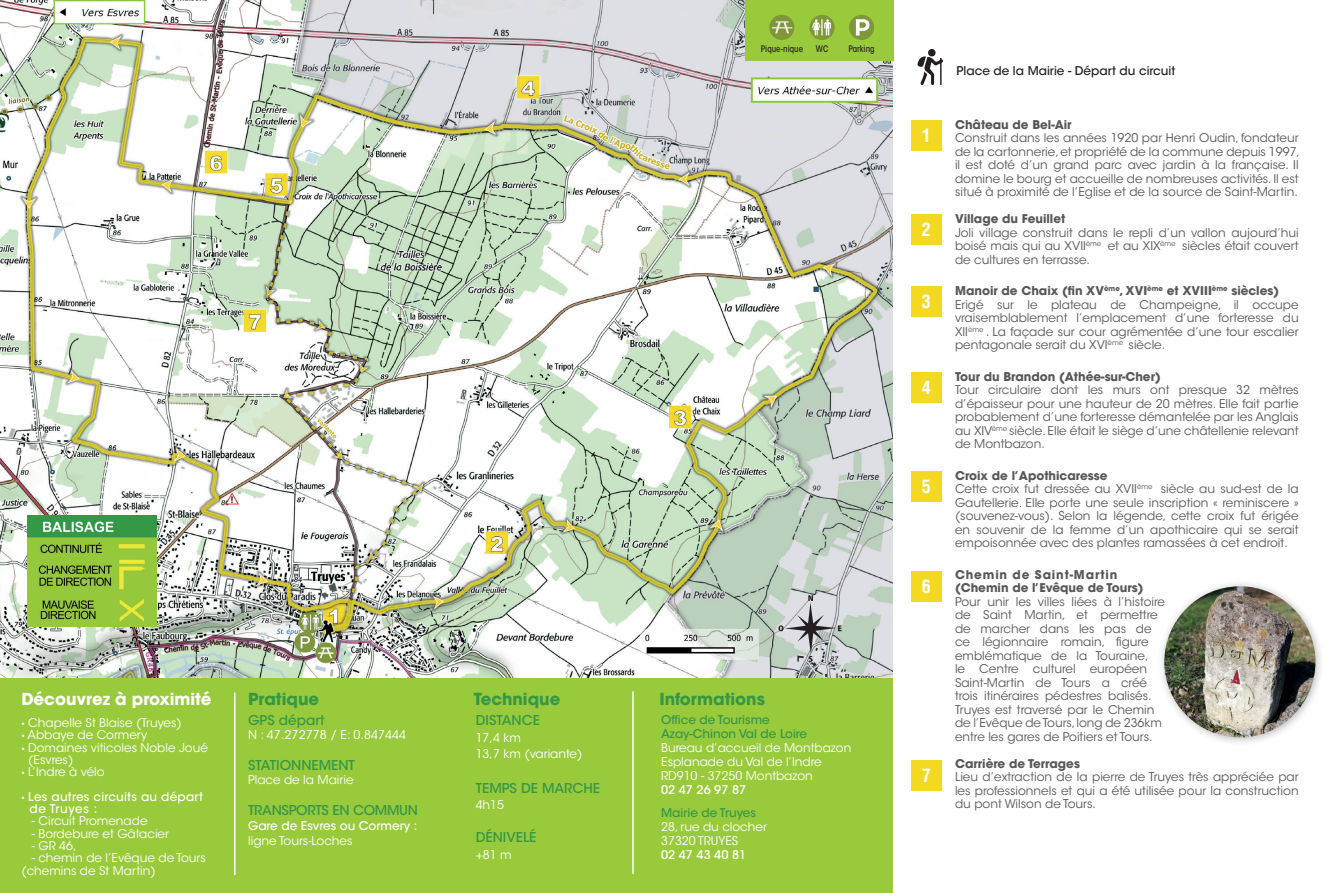
<style>
.page{position:relative;width:1340px;height:893px;background:#fff}
.page>*{position:absolute;margin:0;border:0;box-sizing:border-box;transform-origin:0 0}
.t1{font:700 condensed 18px "Helvetica LT Std";color:#fff}
.t2{font:700 16.5px "ITC Avant Garde Std";color:#359847}
.t3{font:700 16.5px "ITC Avant Garde Std";color:#fff}
.t4{font:500 13.5px "ITC Avant Garde Std";color:#359847}
.t5{font:500 13.5px "ITC Avant Garde Std";letter-spacing:-.02em;color:#359847}
.t6{font:12px/13.5px "ITC Avant Garde Std";color:#57585a}
.t7{font:12px/14px "ITC Avant Garde Std";color:#fff}
.t8{font:700 12px/13.5px "ITC Avant Garde Std";color:#57585a}
.t9{font:500 12px/14px "ITC Avant Garde Std";color:#359847}
.t10{font:500 12px "ITC Avant Garde Std";color:#fff}
.t11{font:500 12px/12.3px "ITC Avant Garde Std";letter-spacing:.02em;color:#fff}
.t12{font:500 12px "ITC Avant Garde Std";color:#231f20}
.t13{font:500 condensed 9px "ITC Avant Garde Std";color:#231f20}
.s1{font-family:"Montserrat"}
.s2{font-family:"Montserrat";font-weight:400}
.s3{font-weight:700}
</style>
<div class="page">
<img style="left:0;top:0;width:893px;height:678px">
<div style="left:0;top:678px;width:893px;height:215px;background:#99ca3b"></div>
<div style="left:744px;top:0;width:149px;height:60px;background:#99ca3b"></div>
<svg style="left:778px;top:595px;width:63px;height:67px;background:#babdbe"></svg>
<hr style="left:234px;top:692px;width:1px;height:183px;background:#fff">
<hr style="left:632px;top:691px;width:1px;height:183px;background:#fff">
<div style="left:911px;top:120px;width:30px;height:31px;background:#f4d923"></div>
<div style="left:911px;top:214px;width:30px;height:30px;background:#f4d923"></div>
<div style="left:911px;top:471px;width:30px;height:31px;background:#f4d923"></div>
<div style="left:1157px;top:579px;width:167px;height:168px;background:#231f20;opacity:.3"></div>
<img style="left:1164px;top:586px;width:151px;height:151px;border-radius:76px">
<div style="left:928px;top:49px;width:7px;height:7px;background:#231f20;border-radius:50%"></div>
<svg style="left:917px;top:56px;width:26px;height:29px"></svg>
<div style="left:911px;top:286px;width:30px;height:31px;background:#f4d923"></div>
<div style="left:911px;top:372px;width:30px;height:31px;background:#f4d923"></div>
<div style="left:911px;top:571px;width:30px;height:31px;background:#f4d923"></div>
<div style="left:769px;top:15px;width:25px;height:25px;background:#809739;border-radius:50%"></div>
<svg style="left:772px;top:21px;width:20px;height:12px"></svg>
<div style="left:809px;top:15px;width:25px;height:25px;background:#809739;border-radius:50%"></div>
<svg style="left:812px;top:19px;width:19px;height:16px"></svg>
<div style="left:849px;top:15px;width:25px;height:25px;background:#809739;border-radius:50%"></div>
<svg style="left:856px;top:19px;width:13px;height:17px"></svg>
<img style="left:27px;top:516px;width:130px;height:110px">
<div style="left:911px;top:760px;width:30px;height:31px;background:#f4d923"></div>
<p class="t13" style="left:760px;top:44px;width:44px">Pique-nique</p>
<p class="t13" style="left:816px;top:44px;width:14px">WC</p>
<p class="t13" style="left:848px;top:44px;width:28px">Parking</p>
<h2 class="t3" style="left:21px;top:688px;width:191px">Découvrez à proximité</h2>
<h2 class="t2" style="left:248px;top:688px;width:72px">Pratique</h2>
<h2 class="t2" style="left:474px;top:688px;width:88px">Technique</h2>
<h2 class="t2" style="left:659px;top:688px;width:107px">Informations</h2>
<p class="t7" style="left:21px;top:716px;width:162px"><span class="s1">•</span> Chapelle St Blaise (Truyes)</p>
<p class="t7" style="left:21px;top:728px;width:127px"><span class="s1">•</span> Abbaye de Cormery</p>
<p class="t7" style="left:28px;top:741px;width:181px;line-height:12.3px;text-indent:-7px"><span class="s1">•</span> Domaines viticoles Noble Joué (Esvres)</p>
<p class="t7" style="left:21px;top:765px;width:85px"><span class="s1">•</span> L’Indre à vélo</p>
<p class="t11" style="left:30px;top:790px;width:175px;text-indent:-8px"><span class="s2">•</span> Les autres circuits au départ de Truyes :</p>
<p class="t7" style="left:32px;top:814px;width:117px">- Circuit Promenade</p>
<p class="t7" style="left:32px;top:826px;width:139px">- Bordebure et Gâtacier</p>
<p class="t7" style="left:32px;top:839px;width:46px">- GR 46,</p>
<p class="t7" style="left:21px;top:852px;width:186px;line-height:12.3px;text-indent:10px">- chemin de l’Evêque de Tours (chemins de St Martin)</p>
<p class="t4" style="left:248px;top:712px;width:78px">GPS départ</p>
<p class="t7" style="left:248px;top:728px;width:159px">N : 47.272778 / E: 0.847444</p>
<p class="t4" style="left:248px;top:757px;width:108px">STATIONNEMENT</p>
<p class="t7" style="left:248px;top:773px;width:107px">Place de la Mairie</p>
<p class="t5" style="left:248px;top:802px;width:171px">TRANSPORTS EN COMMUN</p>
<p class="t10" style="left:248px;top:818px;width:171px">Gare de Esvres ou Cormery :</p>
<p class="t7" style="left:248px;top:834px;width:106px">ligne Tours-Loches</p>
<p class="t4" style="left:475px;top:712px;width:66px">DISTANCE</p>
<p class="t7" style="left:475px;top:729px;width:108px;line-height:16.5px">17,4 km<br>13,7 km (variante)</p>
<p class="t4" style="left:475px;top:780px;width:126px">TEMPS DE MARCHE</p>
<p class="t7" style="left:475px;top:798px;width:30px">4h15</p>
<p class="t4" style="left:475px;top:829px;width:62px">DÉNIVELÉ</p>
<p class="t7" style="left:475px;top:848px;width:37px">+81 m</p>
<p class="t9" style="left:661px;top:713px;width:147px">Office de Tourisme<br>Azay-Chinon Val de Loire</p>
<p class="t7" style="left:661px;top:741px;width:192px">Bureau d’accueil de Montbazon<br>Esplanade du Val de l’Indre<br>RD910 - 37250 Montbazon</p>
<p class="t10" style="left:661px;top:782px;width:86px">02 47 26 97 87</p>
<p class="t9" style="left:661px;top:806px;width:96px">Mairie de Truyes</p>
<p class="t7" style="left:661px;top:820px;width:107px">28, rue du clocher<br>37320 TRUYES</p>
<p class="t10" style="left:661px;top:847px;width:86px">02 47 43 40 81</p>
<h1 class="t1" style="left:922px;top:124px;width:10px">1</h1>
<h1 class="t1" style="left:922px;top:218px;width:10px">2</h1>
<h1 class="t1" style="left:922px;top:290px;width:10px">3</h1>
<h1 class="t1" style="left:922px;top:376px;width:10px">4</h1>
<h1 class="t1" style="left:922px;top:475px;width:10px">5</h1>
<h1 class="t1" style="left:922px;top:575px;width:10px">6</h1>
<h1 class="t1" style="left:922px;top:764px;width:10px">7</h1>
<p class="t12" style="left:956px;top:63px;width:220px">Place de la Mairie - Départ du circuit</p>
<p class="t8" style="left:955px;top:117px;width:118px">Château de Bel-Air</p>
<p class="t6" style="left:955px;top:131px;width:346px">Construit dans les années 1920 par Henri Oudin, fondateur de la cartonnerie, et propriété de la commune depuis 1997, il est doté d’un grand parc avec jardin à la française. Il domine le bourg et accueille de nombreuses activités. Il est situé à proximité de l’Eglise et de la source de Saint-Martin.</p>
<p class="t8" style="left:955px;top:212px;width:112px">Village du Feuillet</p>
<p class="t6" style="left:955px;top:226px;width:345px;text-align:justify">Joli village construit dans le repli d’un vallon aujourd’hui boisé mais qui au XVII<sup>ème</sup> et au XIX<sup>ème</sup> siècles était couvert de cultures en terrasse.</p>
<p class="t6" style="left:955px;top:284px;width:345px"><span class="s3">Manoir de Chaix (fin XV</span><sup>ème</sup><span class="s3">, XVI</span><sup>ème</sup> <span class="s3">et XVIII</span><sup>ème</sup> <span class="s3">siècles)<br></span>Erigé sur le plateau de Champeigne, il occupe vraisemblablement l’emplacement d’une forteresse du XII<sup>ème</sup> . La façade sur cour agrémentée d’une tour escalier pentagonale serait du XVI<sup>ème</sup> siècle.</p>
<p class="t8" style="left:955px;top:369px;width:207px">Tour du Brandon (Athée-sur-Cher)</p>
<p class="t6" style="left:955px;top:383px;width:345px;text-align:justify">Tour circulaire dont les murs ont presque 32 mètres d’épaisseur pour une hauteur de 20 mètres. Elle fait partie probablement d’une forteresse démantelée par les Anglais au XIV<sup>ème</sup> siècle. Elle était le siège d’une châtellenie relevant de Montbazon.</p>
<p class="t6" style="left:955px;top:469px;width:345px"><span class="s3">Croix de l’Apothicaresse<br></span>Cette croix fut dressée au XVII<sup>ème</sup> siècle au sud-est de la Gautellerie. Elle porte une seule inscription « reminiscere » (souvenez-vous). Selon la légende, cette croix fut érigée en souvenir de la femme d’un apothicaire qui se serait empoisonnée avec des plantes ramassées à cet endroit.</p>
<p class="t8" style="left:955px;top:567px;width:190px">Chemin de Saint-Martin (Chemin de l’Evêque de Tours)</p>
<p class="t6" style="left:955px;top:595px;width:211px">Pour unir les villes liées à l’histoire de Saint Martin, et permettre de marcher dans les pas de ce légionnaire romain, figure emblématique de la Touraine,<br>le Centre culturel européen<br>Saint-Martin de Tours a créé trois itinéraires pédestres balisés.<br>Truyes est traversé par le Chemin de l’Evêque de Tours, long de 236km entre les gares de Poitiers et Tours.</p>
<p class="t8" style="left:955px;top:756px;width:126px">Carrière de Terrages</p>
<p class="t6" style="left:955px;top:770px;width:345px;text-align:justify">Lieu d’extraction de la pierre de Truyes très appréciée par les professionnels et qui a été utilisée pour la construction du pont Wilson de Tours.</p>
</div>
